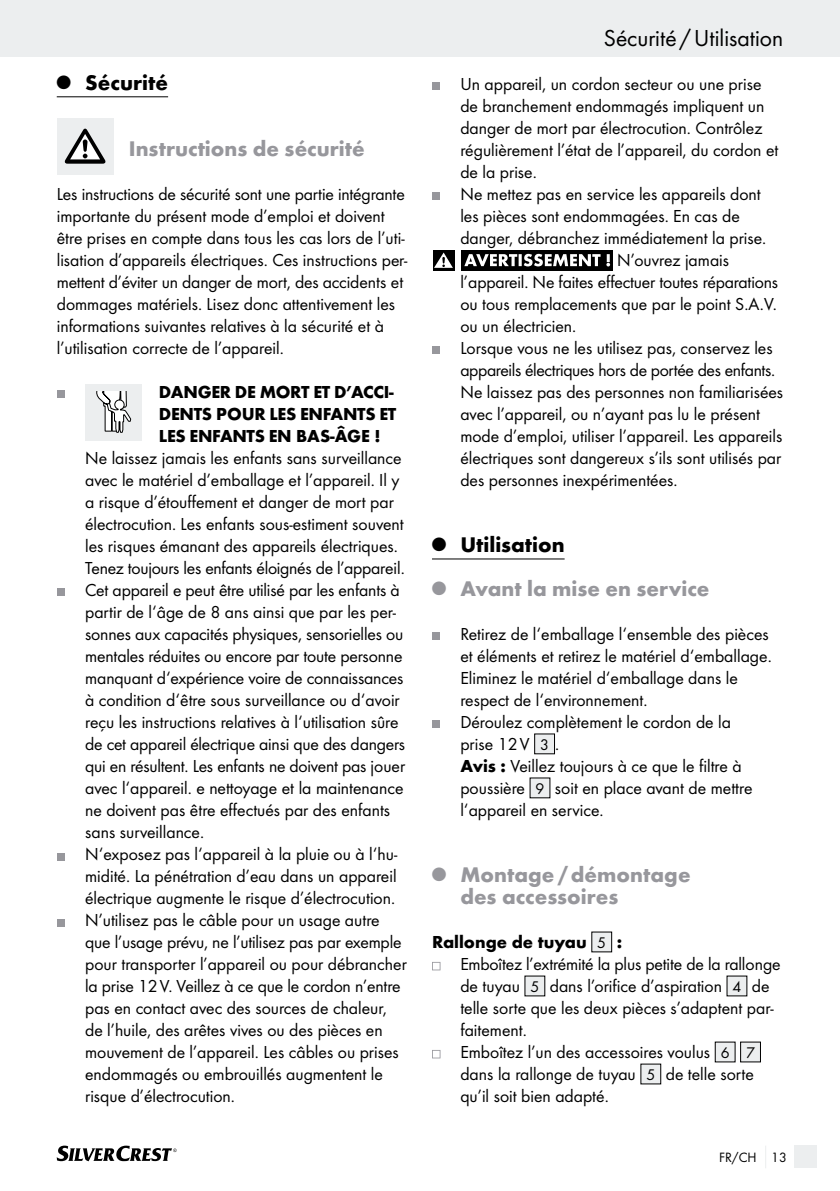
<style>
.page{position:relative;width:840px;height:1191px;background:#fff}
.page>*{position:absolute;margin:0;border:0;box-sizing:border-box;transform-origin:0 0}
.t1{font:24px "Futura Boo";color:#000}
.t2{font:700 22px/44px "Futura";color:#97979c}
.t3{font:700 22px "Futura";color:#000}
.t4{font:18px/22px "Futura Boo";color:#000}
.t5{font:700 18px/22px "Futura";letter-spacing:-.015em;color:#000}
.t6{font:18px "Futura Boo";letter-spacing:-.02em;color:#000}
.t7{font:14px "Futura Boo";color:#000}
.s1{color:#000}
.s2{font-size:16px}
.s3{font-family:"Futura";font-weight:700}
.s4{font-family:"Futura Boo";font-weight:400;font-size:16px}
</style>
<div class="page">
<div style="left:0;top:0;width:839px;height:57px;background:#eceeef"></div>
<div style="left:794px;top:1145px;width:22px;height:23px;background:#eceeef"></div>
<svg style="left:57px;top:1145px;width:119px;height:16px"></svg>
<hr style="left:57px;top:96px;width:111px;height:1px;background:#000">
<div style="left:57px;top:118px;width:56px;height:56px;background:#eceeef"></div>
<svg style="left:65px;top:129px;width:40px;height:35px"></svg>
<div style="left:57px;top:390px;width:7px;height:8px;background:#97979c"></div>
<div style="left:85px;top:384px;width:57px;height:57px;background:#eceeef"></div>
<svg style="left:96px;top:392px;width:35px;height:41px"></svg>
<div style="left:57px;top:588px;width:7px;height:8px;background:#97979c"></div>
<div style="left:57px;top:852px;width:7px;height:8px;background:#97979c"></div>
<div style="left:57px;top:918px;width:7px;height:8px;background:#97979c"></div>
<hr style="left:432px;top:558px;width:132px;height:1px;background:#000">
<div style="left:432px;top:82px;width:7px;height:8px;background:#97979c"></div>
<div style="left:432px;top:192px;width:7px;height:8px;background:#97979c"></div>
<div style="left:433px;top:250px;width:21px;height:20px;background:#000"></div>
<svg style="left:434px;top:252px;width:18px;height:16px"></svg>
<div style="left:461px;top:250px;width:151px;height:20px;background:#000"></div>
<svg style="left:464px;top:254px;width:145px;height:12px"></svg>
<div style="left:432px;top:346px;width:7px;height:8px;background:#97979c"></div>
<div style="left:432px;top:632px;width:7px;height:8px;background:#97979c"></div>
<div style="left:432px;top:720px;width:7px;height:8px;background:#97979c"></div>
<div style="left:534px;top:734px;width:20px;height:20px;background:#eceeef"></div>
<div style="left:529px;top:778px;width:20px;height:20px;background:#eceeef"></div>
<div style="left:591px;top:932px;width:20px;height:20px;background:#eceeef"></div>
<svg style="left:432px;top:962px;width:8px;height:8px"></svg>
<div style="left:524px;top:976px;width:20px;height:20px;background:#eceeef"></div>
<div style="left:726px;top:976px;width:20px;height:20px;background:#eceeef"></div>
<svg style="left:432px;top:1050px;width:8px;height:8px"></svg>
<div style="left:714px;top:1042px;width:20px;height:20px;background:#eceeef"></div>
<div style="left:740px;top:1042px;width:20px;height:20px;background:#eceeef"></div>
<div style="left:640px;top:1064px;width:20px;height:20px;background:#eceeef"></div>
<p class="t3" style="left:57px;top:69px;width:113px"><sup>Q</sup> Sécurité</p>
<p class="t2" style="left:129px;top:126px;width:237px">Instructions de sécurité</p>
<p class="t4" style="left:57px;top:183px;width:352px">Les instructions de sécurité sont une partie intégrante importante du présent mode d’emploi et doivent être prises en compte dans tous les cas lors de l’uti&shy;lisation d’appareils électriques. Ces instructions per&shy;mettent d’éviter un danger de mort, des accidents et dommages matériels. Lisez donc attentivement les informations suivantes relatives à la sécurité et à l’utilisation correcte de l’appareil.</p>
<p class="t5" style="left:159px;top:381px;width:51px">Danger</p>
<p class="t5" style="left:159px;top:381px;width:236px;text-indent:76px">de mort et d’acci&shy;dents pour les enfants et les enfants en bas</p>
<p class="t5" style="left:330px;top:425px;width:52px">-âge !</p>
<p class="t4" style="left:85px;top:447px;width:323px">Ne laissez jamais les enfants sans surveillance avec le matériel d’emballage et l’appareil. Il y a risque d’étouffement et danger de mort par électrocution. Les enfants sous-estiment souvent les risques émanant des appareils électriques.<br>Tenez toujours les enfants éloignés de l’appareil.<br>Cet appareil e peut être utilisé par les enfants à partir de l‘âge de 8 ans ainsi que par les per&shy;sonnes aux capacités physiques, sensorielles ou mentales réduites ou encore par toute personne manquant d‘expérience voire de connaissances à condition d‘être sous surveillance ou d‘avoir reçu les instructions relatives à l‘utilisation sûre de cet appareil électrique ainsi que des dangers qui en résultent. Les enfants ne doivent pas jouer avec l‘appareil. e nettoyage et la maintenance ne doivent pas être effectués par des enfants sans surveillance.<br>N‘exposez pas l‘appareil à la pluie ou à l‘hu&shy;midité. La pénétration d’eau dans un appareil électrique augmente le risque d’électrocution.<br>N’utilisez pas le câble pour un usage autre que l’usage prévu, ne l’utilisez pas par exemple pour transporter l’appareil ou pour débrancher la prise 12V. Veillez à ce que le cordon n’entre pas en contact avec des sources de chaleur, de l’huile, des arêtes vives ou des pièces en mouvement de l’appareil. Les câbles ou prises endommagés ou embrouillés augmentent le risque d’électrocution.</p>
<h1 class="t1" style="left:603px;top:24px;width:181px">Sécurité /Utilisation</h1>
<p class="t4" style="left:460px;top:73px;width:302px">Un appareil, un cordon secteur ou une prise</p>
<p class="t4" style="left:460px;top:95px;width:305px">de branchement endommagés impliquent un</p>
<p class="t4" style="left:460px;top:117px;width:303px">danger de mort par électrocution. Contrôlez</p>
<p class="t4" style="left:460px;top:139px;width:319px">régulièrement l’état de l’appareil, du cordon et</p>
<p class="t4" style="left:460px;top:161px;width:78px">de la prise.</p>
<p class="t4" style="left:460px;top:183px;width:302px">Ne mettez pas en service les appareils dont</p>
<p class="t4" style="left:460px;top:205px;width:281px">les pièces sont endommagées. En cas de</p>
<p class="t4" style="left:460px;top:227px;width:307px">danger, débranchez immédiatement la prise.</p>
<p class="t4" style="left:617px;top:249px;width:113px">N’ouvrez jamais</p>
<p class="t4" style="left:460px;top:271px;width:319px">l’appareil. Ne faites effectuer toutes réparations</p>
<p class="t4" style="left:460px;top:293px;width:318px">ou tous remplacements que par le point S.A.V.</p>
<p class="t4" style="left:460px;top:315px;width:117px">ou un électricien.</p>
<p class="t4" style="left:460px;top:337px;width:313px">Lorsque vous ne les utilisez pas, conservez les</p>
<p class="t6" style="left:460px;top:359px;width:316px">appareils électriques hors de portée des enfants.</p>
<p class="t4" style="left:460px;top:381px;width:324px">Ne laissez pas des personnes non familiarisées</p>
<p class="t4" style="left:460px;top:403px;width:301px">avec l’appareil, ou n’ayant pas lu le présent</p>
<p class="t4" style="left:460px;top:425px;width:323px">mode d’emploi, utiliser l’appareil. Les appareils</p>
<p class="t4" style="left:460px;top:447px;width:322px">électriques sont dangereux s’ils sont utilisés par</p>
<p class="t4" style="left:460px;top:469px;width:218px">des personnes inexpérimentées.</p>
<p class="t2" style="left:432px;top:522px;width:279px"><sup>Q</sup> <span class="s1">Utilisation<br></span><sup>Q</sup> Avant la mise en service</p>
<p class="t4" style="left:460px;top:623px;width:313px">Retirez de l‘emballage l‘ensemble des pièces et éléments et retirez le matériel d‘emballage.<br>Eliminez le matériel d‘emballage dans le respect de l‘environnement.<br>Déroulez complètement le cordon de la<br>prise 12V <span class="s2">3</span> .<br><span class="s3">Avis :</span> Veillez toujours à ce que le filtre à poussière <span class="s2">9</span> soit en place avant de mettre l‘appareil en service.</p>
<p class="t2" style="left:460px;top:863px;width:231px;line-height:22px;text-indent:-28px"><sup>Q</sup> Montage/démontage des accessoires</p>
<p class="t5" style="left:432px;top:931px;width:191px">Rallonge de tuyau <span class="s4">5</span> :</p>
<p class="t4" style="left:460px;top:953px;width:321px">Emboîtez l’extrémité la plus petite de la rallonge de tuyau <span class="s2">5</span> dans l’orifice d’aspiration <span class="s2">4</span> de telle sorte que les deux pièces s’adaptent par&shy;faitement.<br>Emboîtez l’un des accessoires voulus <span class="s2">6 7 </span>dans la rallonge de tuyau <span class="s2">5</span> de telle sorte qu’il soit bien adapté.</p>
<p class="t7" style="left:718px;top:1149px;width:69px">FR/CH 13</p>
</div>
